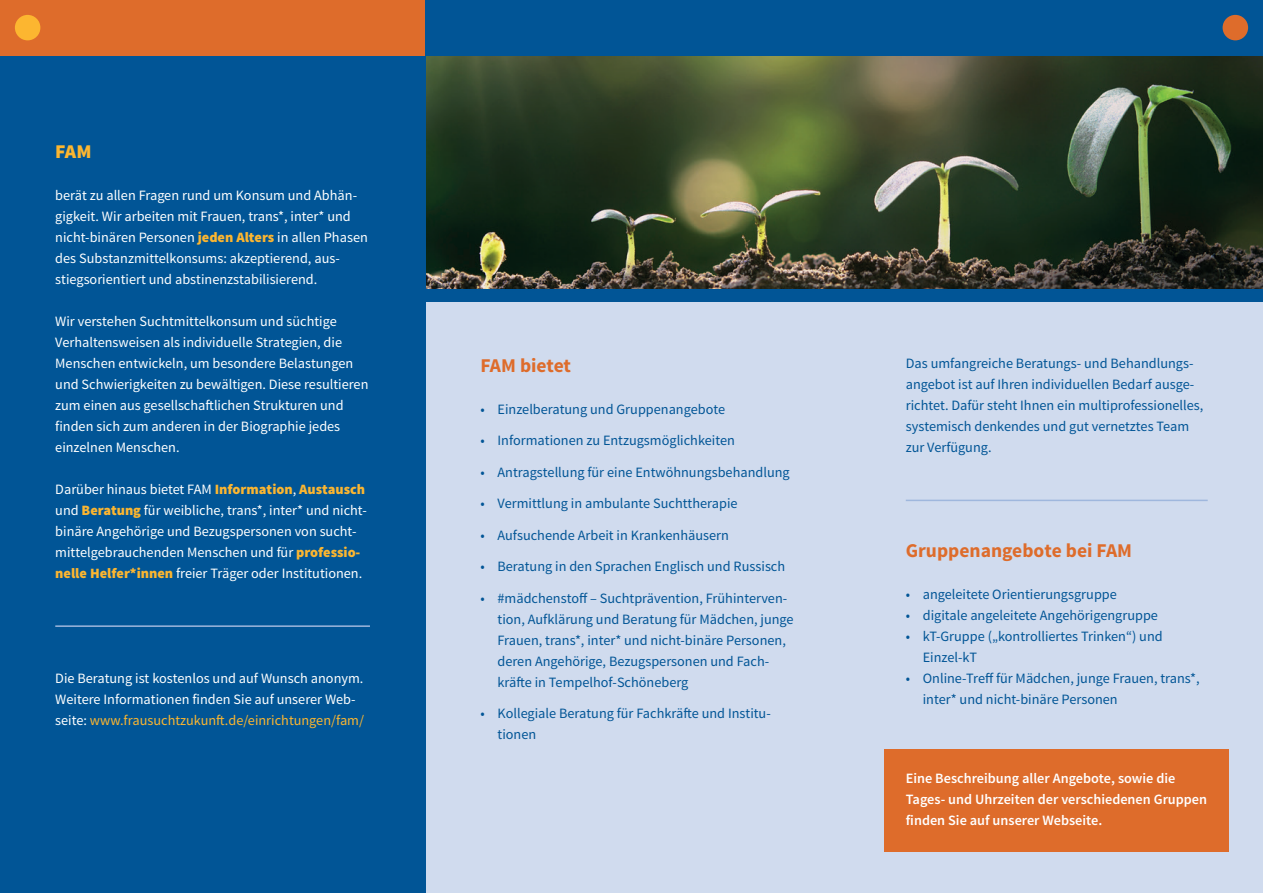
<style>
.page{position:relative;width:1263px;height:893px;background:#fff}
.page>*{position:absolute;margin:0;border:0;box-sizing:border-box;transform-origin:0 0}
.t1{font:700 19.5px "Source Sans Pro";color:#de6c2b}
.t2{font:900 19.5px "Source Sans Pro";color:#fcb630}
.t3{font:14.25px/21px "Source Sans Pro";color:#fff}
.t4{font:14.25px/21px "Source Sans Pro";color:#015596}
.t5{font:600 14.25px/21px "Source Sans Pro";color:#fff}
.s1{font-weight:900;color:#fcb630}
.s2{color:#fcb630}
</style>
<div class="page">
<div style="left:425px;top:255px;width:838px;height:638px;background:#d0dbee"></div>
<img style="left:425px;top:55px;width:838px;height:234px">
<div style="left:0;top:55px;width:425px;height:838px;background:#015596"></div>
<div style="left:425px;top:289px;width:838px;height:13px;background:#015596"></div>
<div style="left:0;top:0;width:425px;height:55px;background:#de6c2b"></div>
<div style="left:425px;top:0;width:838px;height:55px;background:#015596"></div>
<div style="left:1222px;top:15px;width:26px;height:25px;background:#de6c2b;border-radius:50%"></div>
<div style="left:15px;top:15px;width:25px;height:25px;background:#fcb630;border-radius:50%"></div>
<hr style="left:55px;top:625px;width:315px;height:2px;background:#9fb7dd">
<hr style="left:906px;top:500px;width:302px;height:1px;background:#9fb7dd">
<div style="left:884px;top:750px;width:345px;height:102px;background:#de6c2b"></div>
<p class="t2" style="left:55px;top:139px;width:38px">FAM</p>
<p class="t3" style="left:55px;top:185px;width:314px">berät zu allen Fragen rund um Konsum und Abhän&shy;gigkeit. Wir arbeiten mit Frauen, trans*, inter* und nicht-binären Personen <span class="s1">jeden Alters</span> in allen Phasen des Substanzmittelkonsums: akzeptierend, aus&shy;stiegsorientiert und abstinenzstabilisierend.</p>
<p class="t3" style="left:55px;top:311px;width:315px">Wir verstehen Suchtmittelkonsum und süchtige Verhaltensweisen als individuelle Strategien, die Menschen entwickeln, um besondere Belastungen und Schwierigkeiten zu bewältigen. Diese resultieren zum einen aus gesellschaftlichen Strukturen und finden sich zum anderen in der Biographie jedes einzelnen Menschen.</p>
<p class="t3" style="left:55px;top:479px;width:313px">Darüber hinaus bietet FAM <span class="s1">Information</span>, <span class="s1">Austausch </span>und <span class="s1">Beratung</span> für weibliche, trans*, inter* und nicht&shy;binäre Angehörige und Bezugspersonen von sucht&shy;mittelgebrauchenden Menschen und für <span class="s1">professio&shy;nelle Helfer*innen</span> freier Träger oder Institutionen.</p>
<p class="t3" style="left:55px;top:668px;width:310px">Die Beratung ist kostenlos und auf Wunsch anonym.</p>
<p class="t3" style="left:55px;top:689px;width:310px">Weitere Informationen finden Sie auf unserer Web&shy;seite: <span class="s2">www.frausuchtzukunft.de/einrichtungen/fam/</span></p>
<p class="t1" style="left:480px;top:353px;width:92px">FAM bietet</p>
<p class="t4" style="left:480px;top:399px;width:246px">• Einzelberatung und Gruppenangebote</p>
<p class="t4" style="left:480px;top:430px;width:256px">• Informationen zu Entzugsmöglichkeiten</p>
<p class="t4" style="left:480px;top:462px;width:311px">• Antragstellung für eine Entwöhnungsbehandlung</p>
<p class="t4" style="left:480px;top:493px;width:259px">• Vermittlung in ambulante Suchttherapie</p>
<p class="t4" style="left:480px;top:525px;width:250px">• Aufsuchende Arbeit in Krankenhäusern</p>
<p class="t4" style="left:480px;top:556px;width:306px">• Beratung in den Sprachen Englisch und Russisch</p>
<p class="t4" style="left:497px;top:588px;width:298px;text-indent:-17px">• #mädchenstoff – Suchtprävention, Frühinterven&shy;tion, Aufklärung und Beratung für Mädchen, junge Frauen, trans*, inter* und nicht-binäre Personen, deren Angehörige, Bezugspersonen und Fach&shy;kräfte in Tempelhof-Schöneberg</p>
<p class="t4" style="left:497px;top:703px;width:274px;text-indent:-17px">• Kollegiale Beratung für Fachkräfte und Institu‑ tionen</p>
<p class="t4" style="left:906px;top:353px;width:299px">Das umfangreiche Beratungs- und Behandlungs&shy;angebot ist auf Ihren individuellen Bedarf ausge&shy;richtet. Dafür steht Ihnen ein multiprofessionelles, systemisch denkendes und gut vernetztes Team zur Verfügung.</p>
<p class="t1" style="left:906px;top:538px;width:228px">Gruppenangebote bei FAM</p>
<p class="t4" style="left:906px;top:584px;width:213px">• angeleitete Orientierungsgruppe</p>
<p class="t4" style="left:906px;top:605px;width:254px">• digitale angeleitete Angehörigengruppe</p>
<p class="t4" style="left:923px;top:626px;width:241px;text-indent:-17px">• kT-Gruppe („kontrolliertes Trinken“) und<br>Einzel-kT</p>
<p class="t4" style="left:923px;top:668px;width:278px;text-indent:-17px">• Online-Treff für Mädchen, junge Frauen, trans*, inter* und nicht-binäre Personen</p>
<p class="t5" style="left:906px;top:769px;width:303px">Eine Beschreibung aller Angebote, sowie die<br>Tages- und Uhrzeiten der verschiedenen Gruppen finden Sie auf unserer Webseite.</p>
</div>
